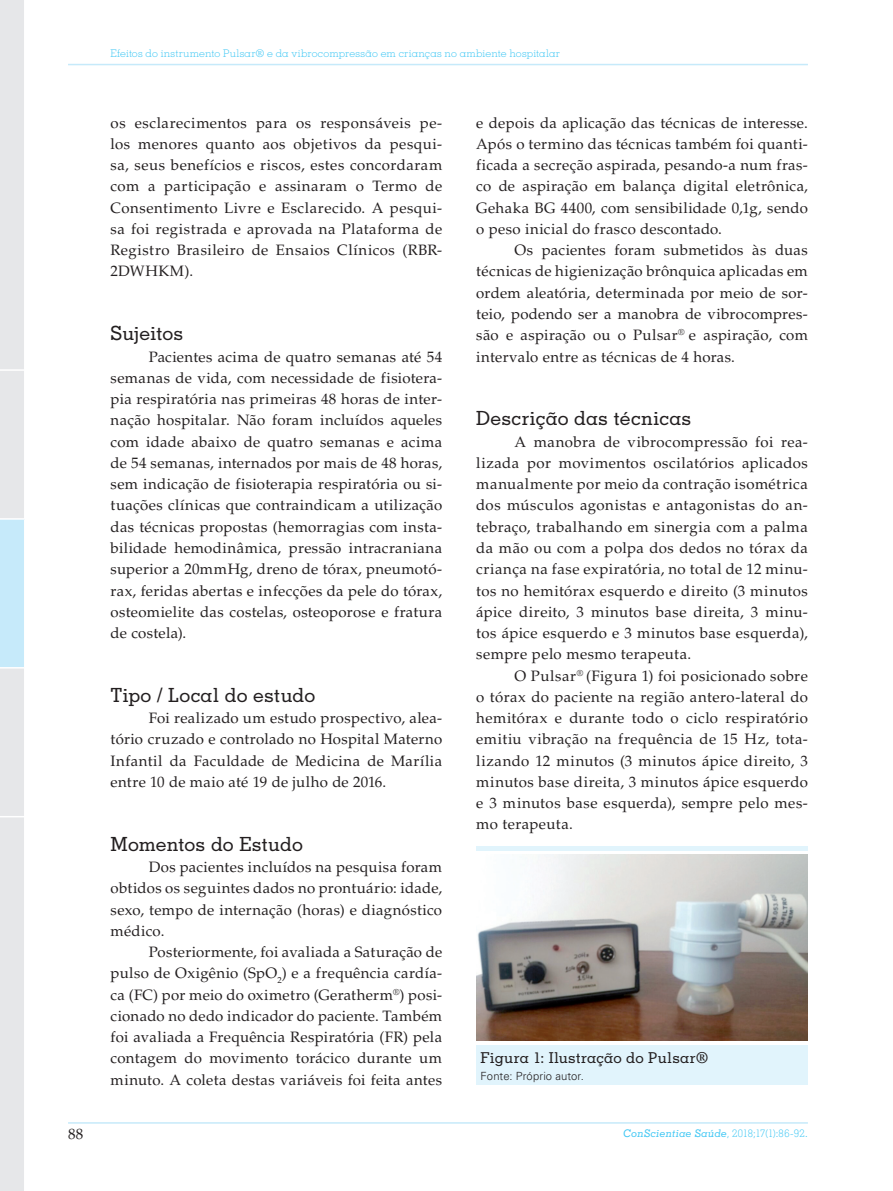
<style>
.page{position:relative;width:893px;height:1191px;background:#fff}
.page>*{position:absolute;margin:0;border:0;box-sizing:border-box;transform-origin:0 0}
.CS_Subtitulo_2{font:500 19.5px "Memphis LT Std";letter-spacing:.005em;color:#231f20}
.CS_Normal{font:15px/21.3px "Palatino LT Std";letter-spacing:.025em;color:#231f20;text-align:justify}
.CS_Tabela_-_titulo{font:500 15px "Memphis LT Std";letter-spacing:.015em;color:#231f20}
.Cs_Tabela_-_nota{font:300 11.25px "Univers LT Std";letter-spacing:.015em;color:#231f20}
.CS_z_Infs_Pags{font:300 10.5px "Memphis LT Std";letter-spacing:.02em;color:#40c7f4}
.s1{font-weight:500;font-style:italic}
</style>
<div class="page">
<hr style="left:68px;top:64px;width:740px;height:1px;background:#c6eafa">
<hr style="left:68px;top:1122px;width:740px;height:1px;background:#c6eafa">
<svg style="left:0;top:0;width:25px;height:1191px;background:#e3e8eb"></svg>
<div style="left:476px;top:846px;width:332px;height:238px;background:#e1f4fc"></div>
<svg style="left:476px;top:851px;width:332px;height:193px;background:#e9e4e1"></svg>
<img style="left:476px;top:855px;width:332px;height:185px">
<p class="CS_z_Infs_Pags" style="left:111px;top:47px;width:451px">Efeitos do instrumento Pulsar® e da vibrocompressão em crianças no ambiente hospitalar</p>
<p class="CS_Normal" style="left:111px;top:112px;width:333px">os esclarecimentos para os responsáveis pe&shy;los menores quanto aos objetivos da pesqui&shy;sa, seus benefícios e riscos, estes concordaram com a participação e assinaram o Termo de Consentimento Livre e Esclarecido. A pesqui&shy;sa foi registrada e aprovada na Plataforma de Registro Brasileiro de Ensaios Clínicos (RBR-2DWHKM).</p>
<p class="CS_Subtitulo_2" style="left:111px;top:321px;width:74px">Sujeitos</p>
<p class="CS_Normal" style="left:111px;top:346px;width:333px;text-indent:38px">Pacientes acima de quatro semanas até 54 semanas de vida, com necessidade de fisiotera&shy;pia respiratória nas primeiras 48 horas de inter&shy;nação hospitalar. Não foram incluídos aqueles com idade abaixo de quatro semanas e acima de 54 semanas, internados por mais de 48 horas, sem indicação de fisioterapia respiratória ou si&shy;tuações clínicas que contraindicam a utilização das técnicas propostas (hemorragias com insta&shy;bilidade hemodinâmica, pressão intracraniana superior a 20mmHg, dreno de tórax, pneumotó&shy;rax, feridas abertas e infecções da pele do tórax, osteomielite das costelas, osteoporose e fratura de costela).</p>
<p class="CS_Subtitulo_2" style="left:111px;top:683px;width:206px">Tipo / Local do estudo</p>
<p class="CS_Normal" style="left:111px;top:707px;width:333px;text-indent:38px">Foi realizado um estudo prospectivo, alea&shy;tório cruzado e controlado no Hospital Materno Infantil da Faculdade de Medicina de Marília entre 10 de maio até 19 de julho de 2016.</p>
<p class="CS_Subtitulo_2" style="left:111px;top:831px;width:194px">Momentos do Estudo</p>
<p class="CS_Normal" style="left:111px;top:856px;width:333px;text-indent:38px">Dos pacientes incluídos na pesquisa foram obtidos os seguintes dados no prontuário: idade, sexo, tempo de internação (horas) e diagnóstico médico.</p>
<p class="CS_Normal" style="left:111px;top:941px;width:333px;text-indent:38px">Posteriormente, foi avaliada a Saturação de pulso de Oxigênio (SpO<sub>2</sub>) e a frequência cardía&shy;ca (FC) por meio do oximetro (Geratherm<sup>®</sup>) posi&shy;cionado no dedo indicador do paciente. Também foi avaliada a Frequência Respiratória (FR) pela contagem do movimento torácico durante um minuto. A coleta destas variáveis foi feita antes</p>
<p class="CS_Normal" style="left:476px;top:112px;width:333px">e depois da aplicação das técnicas de interesse.<br>Após o termino das técnicas também foi quanti&shy;ficada a secreção aspirada, pesando-a num fras&shy;co de aspiração em balança digital eletrônica, Gehaka BG 4400, com sensibilidade 0,1g, sendo o peso inicial do frasco descontado.</p>
<p class="CS_Normal" style="left:476px;top:240px;width:333px;text-indent:38px">Os pacientes foram submetidos às duas técnicas de higienização brônquica aplicadas em ordem aleatória, determinada por meio de sor&shy;teio, podendo ser a manobra de vibrocompres&shy;são e aspiração ou o Pulsar<sup>®</sup> e aspiração, com intervalo entre as técnicas de 4 horas.</p>
<p class="CS_Subtitulo_2" style="left:476px;top:406px;width:216px">Descrição das técnicas</p>
<p class="CS_Normal" style="left:476px;top:431px;width:333px;text-indent:38px">A manobra de vibrocompressão foi rea&shy;lizada por movimentos oscilatórios aplicados manualmente por meio da contração isométrica dos músculos agonistas e antagonistas do an&shy;tebraço, trabalhando em sinergia com a palma da mão ou com a polpa dos dedos no tórax da criança na fase expiratória, no total de 12 minu&shy;tos no hemitórax esquerdo e direito (3 minutos ápice direito, 3 minutos base direita, 3 minu&shy;tos ápice esquerdo e 3 minutos base esquerda), sempre pelo mesmo terapeuta.</p>
<p class="CS_Normal" style="left:476px;top:665px;width:333px;text-indent:38px">O Pulsar<sup>®</sup> (Figura 1) foi posicionado sobre o tórax do paciente na região antero-lateral do hemitórax e durante todo o ciclo respiratório emitiu vibração na frequência de 15 Hz, tota&shy;lizando 12 minutos (3 minutos ápice direito, 3 minutos base direita, 3 minutos ápice esquerdo e 3 minutos base esquerda), sempre pelo mes&shy;mo terapeuta.</p>
<p class="CS_Tabela_-_titulo" style="left:480px;top:1048px;width:229px">Figura 1: Ilustração do Pulsar®</p>
<p class="Cs_Tabela_-_nota" style="left:480px;top:1069px;width:105px">Fonte: Próprio autor.</p>
<p class="CS_Normal" style="left:68px;top:1123px;width:17px">88</p>
<p class="CS_z_Infs_Pags" style="left:623px;top:1127px;width:186px"><span class="s1">ConScientiae Saúde</span>, 2018;17(1):86-92.</p>
</div>
